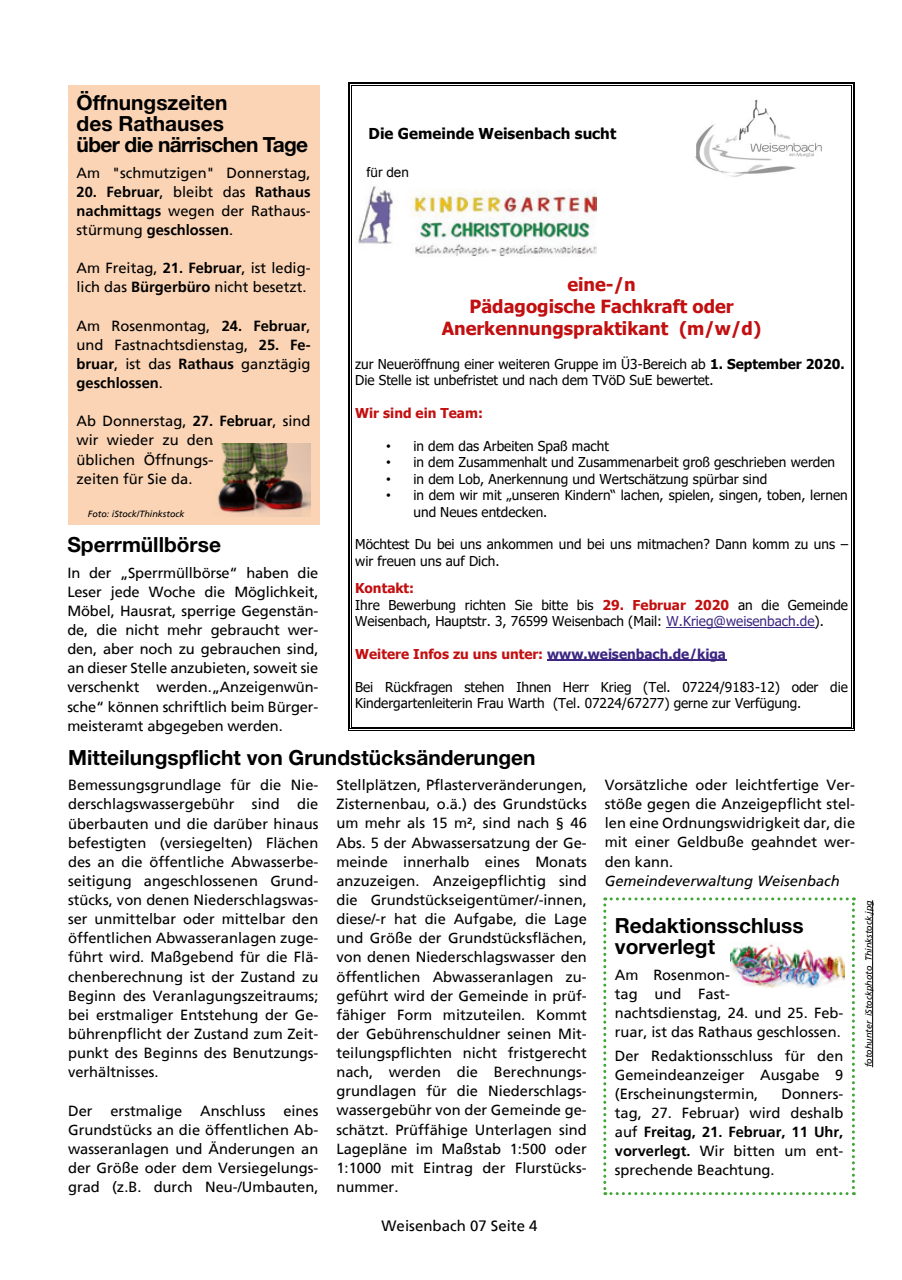
<style>
.page{position:relative;width:902px;height:1280px;background:#fff}
.page>*{position:absolute;margin:0;border:0;box-sizing:border-box;transform-origin:0 0}
.t1{font:700 20.85px/20.9px "Helvetica Neue";color:#000}
.t2{font:700 18.15px/21.9px "Tahoma";color:#c20f10;text-align:center}
.t3{font:700 15px "Tahoma";color:#000}
.t4{font:15px "Frutiger";color:#000}
.t5{font:14.7px/19.2px "Frutiger";color:#000;text-align:justify}
.t6{font:700 14.7px/19.2px "Frutiger";color:#000;text-align:justify}
.t7{font:italic 14.7px "Frutiger";color:#000}
.t8{font:13.65px/16.4px "Tahoma";color:#000}
.t9{font:700 13.65px "Tahoma";color:#c20f10}
.t10{font:italic 9px "Frutiger";color:#000}
.s1{font-weight:400}
.s2{font-weight:700}
.s3{font-family:"Arial"}
.s4{font-weight:700;color:#c20f10}
.s5{color:#3d2783}
</style>
<div class="page">
<svg style="left:603px;top:897px;width:251px;height:298px"></svg>
<img style="left:730px;top:934px;width:114px;height:54px">
<hr style="left:872px;top:900px;width:1px;height:167px;background:#000">
<hr style="left:666px;top:627px;width:148px;height:1px;background:#3d2783">
<hr style="left:547px;top:660px;width:179px;height:1px;background:#3d2783">
<hr style="left:351px;top:82px;width:500px;height:1px;background:#000">
<hr style="left:351px;top:83px;width:500px;height:1px;background:#000">
<hr style="left:351px;top:85px;width:500px;height:1px;background:#000">
<svg style="left:851px;top:82px;width:4px;height:4px"></svg>
<hr style="left:351px;top:86px;width:1px;height:641px;background:#000">
<hr style="left:349px;top:86px;width:1px;height:641px;background:#000">
<hr style="left:348px;top:86px;width:1px;height:641px;background:#000">
<hr style="left:351px;top:730px;width:500px;height:1px;background:#000">
<hr style="left:351px;top:728px;width:500px;height:1px;background:#000">
<hr style="left:351px;top:727px;width:500px;height:1px;background:#000">
<hr style="left:854px;top:86px;width:1px;height:641px;background:#000">
<hr style="left:852px;top:86px;width:1px;height:641px;background:#000">
<hr style="left:851px;top:86px;width:1px;height:641px;background:#000">
<svg style="left:851px;top:727px;width:4px;height:4px"></svg>
<img style="left:358px;top:186px;width:238px;height:70px">
<img style="left:695px;top:99px;width:127px;height:78px">
<div style="left:68px;top:86px;width:251px;height:439px;background:#fad4b5"></div>
<img style="left:217px;top:443px;width:93px;height:74px">
<h1 class="t1" style="left:77px;top:92px;width:233px">Öffnungszeiten<br>des Rathauses<br>über die närrischen Tage</h1>
<p class="t5" style="left:77px;top:163px;width:235px">Am "schmutzigen" Donnerstag,</p>
<p class="t6" style="left:77px;top:182px;width:235px">20. Februar<span class="s1">, bleibt das</span> Rathaus nachmittags <span class="s1">wegen der Rathaus&shy;stürmung</span> geschlossen<span class="s1">.</span></p>
<p class="t5" style="left:77px;top:258px;width:235px">Am Freitag, <span class="s2">21. Februar</span>, ist ledig&shy;lich das <span class="s2">Bürgerbüro</span> nicht besetzt.</p>
<p class="t5" style="left:77px;top:316px;width:235px">Am Rosenmontag, <span class="s2">24. Februar</span>, und Fastnachtsdienstag, <span class="s2">25. Fe&shy;bruar</span>, ist das <span class="s2">Rathaus</span> ganztägig <span class="s2">geschlossen</span>.</p>
<p class="t5" style="left:77px;top:411px;width:235px;text-align:left">Ab Donnerstag, <span class="s2">27. Februar</span>, sind wir wieder zu den<br>üblichen Öffnungs-<br>zeiten für Sie da.</p>
<p class="t10" style="left:88px;top:508px;width:98px">Foto: iStock/Thinkstock</p>
<h1 class="t1" style="left:67px;top:534px;width:155px">Sperrmüllbörse</h1>
<p class="t5" style="left:67px;top:563px;width:252px">In der „Sperrmüllbörse“ haben die Leser jede Woche die Möglichkeit, Möbel, Hausrat, sperrige Gegenstän&shy;de, die nicht mehr gebraucht wer&shy;den, aber noch zu gebrauchen sind, an dieser Stelle anzubieten, soweit sie verschenkt werden.„Anzeigenwün&shy;sche“ können schriftlich beim Bürger&shy;meisteramt abgegeben werden.</p>
<p class="t3" style="left:368px;top:123px;width:249px">Die Gemeinde Weisenbach sucht</p>
<p class="t2" style="left:442px;top:274px;width:321px">eine-/n<br>Pädagogische Fachkraft oder<br>Anerkennungspraktikant (m/w/d)</p>
<p class="t8" style="left:355px;top:357px;width:491px">zur Neueröffnung einer weiteren Gruppe im Ü3-Bereich ab <span class="s2">1. September 2020.<br></span>Die Stelle ist unbefristet und nach dem TVöD SuE bewertet.</p>
<p class="t9" style="left:355px;top:404px;width:129px">Wir sind ein Team:</p>
<p class="t8" style="left:386px;top:439px;width:224px"><span class="s3">•</span> in dem das Arbeiten Spaß macht</p>
<p class="t8" style="left:386px;top:455px;width:450px"><span class="s3">•</span> in dem Zusammenhalt und Zusammenarbeit groß geschrieben werden</p>
<p class="t8" style="left:386px;top:471px;width:382px"><span class="s3">•</span> in dem Lob, Anerkennung und Wertschätzung spürbar sind</p>
<p class="t8" style="left:413px;top:488px;width:436px;text-indent:-27px"><span class="s3">•</span> in dem wir mit „unseren Kindern“ lachen, spielen, singen, toben, lernen und Neues entdecken.</p>
<p class="t8" style="left:355px;top:537px;width:494px">Möchtest Du bei uns ankommen und bei uns mitmachen? Dann komm zu uns – wir freuen uns auf Dich.</p>
<p class="t8" style="left:355px;top:581px;width:494px"><span class="s4">Kontakt:<br></span>Ihre Bewerbung richten Sie bitte bis <span class="s4">29. Februar 2020</span> an die Gemeinde<br>Weisenbach, Hauptstr. 3, 76599 Weisenbach (Mail: <span class="s5">W.Krieg@weisenbach.de</span>).</p>
<p class="t9" style="left:355px;top:644px;width:372px">Weitere Infos zu uns unter: <span class="s5">www.weisenbach.de/kiga</span></p>
<p class="t8" style="left:355px;top:679px;width:494px">Bei Rückfragen stehen Ihnen Herr Krieg (Tel. 07224/9183-12) oder die<br>Kindergartenleiterin Frau Warth (Tel. 07224/67277) gerne zur Verfügung.</p>
<h1 class="t1" style="left:68px;top:746px;width:469px">Mitteilungspflicht von Grundstücksänderungen</h1>
<p class="t5" style="left:68px;top:775px;width:252px">Bemessungsgrundlage für die Nie&shy;derschlagswassergebühr sind die überbauten und die darüber hinaus befestigten (versiegelten) Flächen des an die öffentliche Abwasserbe&shy;seitigung angeschlossenen Grund&shy;stücks, von denen Niederschlagswas&shy;ser unmittelbar oder mittelbar den öffentlichen Abwasseranlagen zuge&shy;führt wird. Maßgebend für die Flä&shy;chenberechnung ist der Zustand zu Beginn des Veranlagungszeitraums; bei erstmaliger Entstehung der Ge&shy;bührenpflicht der Zustand zum Zeit&shy;punkt des Beginns des Benutzungs&shy;verhältnisses.</p>
<p class="t5" style="left:68px;top:1101px;width:252px">Der erstmalige Anschluss eines Grundstücks an die öffentlichen Ab&shy;wasseranlagen und Änderungen an der Größe oder dem Versiegelungs&shy;grad (z.B. durch Neu-/Umbauten,</p>
<p class="t5" style="left:336px;top:775px;width:252px">Stellplätzen, Pflasterveränderungen, Zisternenbau, o.ä.) des Grundstücks um mehr als 15 m², sind nach § 46<br>Abs. 5 der Abwassersatzung der Ge&shy;meinde innerhalb eines Monats anzuzeigen. Anzeigepflichtig sind die Grundstückseigentümer/-innen, diese/-r hat die Aufgabe, die Lage und Größe der Grundstücksflächen, von denen Niederschlagswasser den öffentlichen Abwasseranlagen zu&shy;geführt wird der Gemeinde in prüf&shy;fähiger Form mitzuteilen. Kommt der Gebührenschuldner seinen Mit&shy;teilungspflichten nicht fristgerecht nach, werden die Berechnungs&shy;grundlagen für die Niederschlags&shy;wassergebühr von der Gemeinde ge&shy;schätzt. Prüffähige Unterlagen sind Lagepläne im Maßstab 1:500 oder 1:1000 mit Eintrag der Flurstücks&shy;nummer.</p>
<p class="t5" style="left:604px;top:775px;width:252px">Vorsätzliche oder leichtfertige Ver&shy;stöße gegen die Anzeigepflicht stel&shy;len eine Ordnungswidrigkeit dar, die mit einer Geldbuße geahndet wer&shy;den kann.</p>
<p class="t7" style="left:604px;top:872px;width:236px">Gemeindeverwaltung Weisenbach</p>
<h1 class="t1" style="left:614px;top:915px;width:190px">Redaktionsschluss vorverlegt</h1>
<p class="t5" style="left:614px;top:965px;width:230px;text-align:left">Am Rosenmon-<br>tag und Fast-<br>nachtsdienstag, 24. und 25. Feb&shy;ruar, ist das Rathaus geschlossen.</p>
<p class="t5" style="left:614px;top:1046px;width:230px">Der Redaktionsschluss für den Gemeindeanzeiger Ausgabe 9 (Erscheinungstermin,</p>
<p class="t5" style="left:614px;top:1084px;width:230px;text-indent:166px">Donners&shy;tag, 27. Februar) wird deshalb auf <span class="s2">Freitag, 21. Februar, 11 Uhr, vorverlegt.</span> Wir bitten um ent&shy;sprechende Beachtung.</p>
<p class="t4" style="left:381px;top:1217px;width:157px">Weisenbach 07 Seite 4</p>
<p class="t10" style="left:863px;top:1067px;width:169px;rotate:-90deg">fotohunter_iStockphoto_Thinkstock.jpg</p>
</div>
